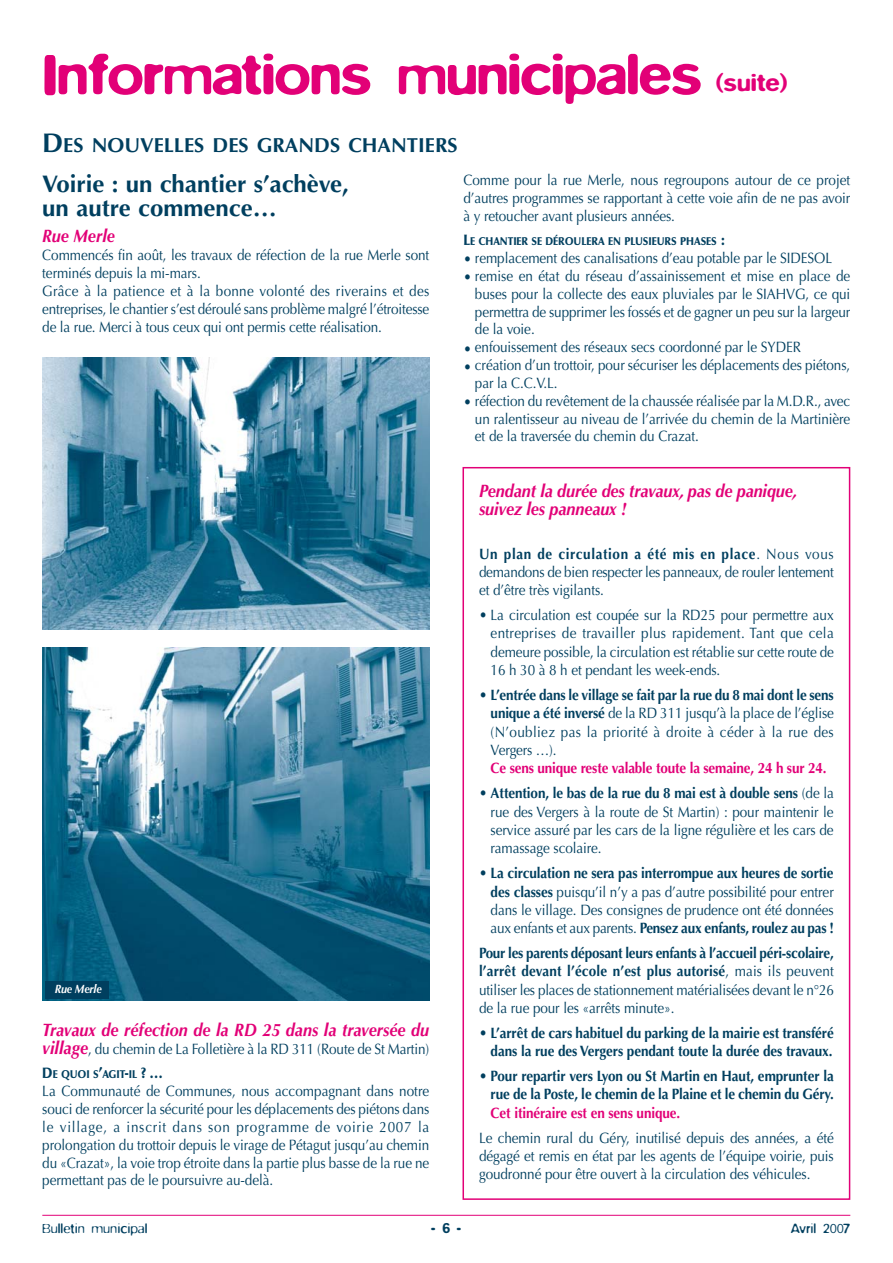
<style>
.page{position:relative;width:893px;height:1263px;background:#fff}
.page>*{position:absolute;margin:0;border:0;box-sizing:border-box;transform-origin:0 0}
.t1{font:500 57px "Blur";letter-spacing:-.02em;color:#e20077;scale:1.08 1}
.t2{font:700 24px/24px "Optima";color:#003f5f}
.t3{font:500 24px "Blur";color:#e20077;scale:1.1 1}
.t4{font:700 20.25px "Optima";color:#003f5f}
.t5{font:italic 700 18px/18.5px "Optima";letter-spacing:-.005em;color:#e20077;scale:.9 1}
.t6{font:15px/18.5px "Optima";letter-spacing:-.005em;color:#003f5f;text-align:justify;scale:.9 1}
.t7{font:700 15px/18.5px "Optima";letter-spacing:-.005em;color:#003f5f;text-align:right;scale:.9 1}
.t8{font:700 15px "Optima";letter-spacing:-.01em;color:#e20077;scale:.9 1}
.t9{font:300 15px "Blur";color:#003f5f}
.t10{font:500 15px "Blur";color:#003f5f}
.t11{font:italic 700 12px "Optima";letter-spacing:-.015em;color:#fff;scale:.9 1}
.t12{font:900 11.25px "Optima";letter-spacing:-.005em;color:#003f5f;scale:.9 1}
.s1{font-size:27px}
.s2{font-weight:700;font-style:italic;font-size:18px;color:#e20077}
.s3{font-size:15px}
.s4{font-weight:700}
</style>
<div class="page">
<hr style="left:42px;top:1215px;width:808px;height:1px;background:#e20077">
<img style="left:42px;top:358px;width:388px;height:272px">
<img style="left:42px;top:648px;width:388px;height:353px">
<div style="left:462px;top:467px;width:388px;height:733px;border:2px solid #e20077"></div>
<div style="left:45px;top:982px;width:63px;height:17px;background:#003f5f"></div>
<h1 class="t1" style="left:42px;top:52px;width:613px">Informations municipales</h1>
<h3 class="t4" style="left:42px;top:137px;width:417px"><span class="s1">D</span>ES NOUVELLES DES GRANDS CHANTIERS</h3>
<h2 class="t3" style="left:716px;top:73px;width:67px">(suite)</h2>
<h2 class="t2" style="left:42px;top:174px;width:308px">Voirie : un chantier s’achève, un autre commence…</h2>
<p class="t5" style="left:42px;top:229px;width:82px">Rue Merle</p>
<p class="t6" style="left:42px;top:248px;width:431px;line-height:17.9px;text-align:left">Commencés fin août, les travaux de réfection de la rue Merle sont terminés depuis la mi-mars.<br>Grâce à la patience et à la bonne volonté des riverains et des entreprises, le chantier s’est déroulé sans problème malgré l’étroitesse de la rue. Merci à tous ceux qui ont permis cette réalisation.</p>
<p class="t11" style="left:55px;top:984px;width:54px">Rue Merle</p>
<p class="t5" style="left:42px;top:1023px;width:431px">Travaux de réfection de la RD 25 dans la traversée du</p>
<p class="t6" style="left:42px;top:1041px;width:431px"><span class="s2">village</span>, du chemin de La Folletière à la RD 311 (Route de St Martin)</p>
<p class="t12" style="left:42px;top:1070px;width:136px"><span class="s3">D</span>E QUOI S<span class="s3">’</span>AGIT<span class="s3">-</span>IL <span class="s3">? …</span></p>
<p class="t6" style="left:42px;top:1084px;width:431px;line-height:17.9px">La Communauté de Communes, nous accompagnant dans notre souci de renforcer la sécurité pour les déplacements des piétons dans le village, a inscrit dans son programme de voirie 2007 la prolongation du trottoir depuis le virage de Pétagut jusqu’au chemin du «Crazat», la voie trop étroite dans la partie plus basse de la rue ne permettant pas de le poursuivre au-delà.</p>
<p class="t6" style="left:463px;top:173px;width:431px;line-height:17.9px">Comme pour la rue Merle, nous regroupons autour de ce projet d’autres programmes se rapportant à cette voie afin de ne pas avoir à y retoucher avant plusieurs années.</p>
<p class="t12" style="left:463px;top:237px;width:293px"><span class="s3">L</span>E CHANTIER SE DÉROULERA EN PLUSIEURS PHASES <span class="s3">:</span></p>
<p class="t6" style="left:463px;top:250px;width:411px">• remplacement des canalisations d’eau potable par le SIDESOL</p>
<p class="t6" style="left:475px;top:268px;width:419px;line-height:17.9px;text-indent:-12px">• remise en état du réseau d’assainissement et mise en place de buses pour la collecte des eaux pluviales par le SIAHVG, ce qui permettra de supprimer les fossés et de gagner un peu sur la largeur de la voie.</p>
<p class="t6" style="left:463px;top:339px;width:377px">• enfouissement des réseaux secs coordonné par le SYDER</p>
<p class="t6" style="left:475px;top:357px;width:418px;line-height:17.9px;text-indent:-12px">• création d’un trottoir, pour sécuriser les déplacements des piétons, par la C.C.V.L.</p>
<p class="t6" style="left:475px;top:393px;width:418px;line-height:17.9px;text-indent:-12px">• réfection du revêtement de la chaussée réalisée par la M.D.R., avec un ralentisseur au niveau de l’arrivée du chemin de la Martinière et de la traversée du chemin du Crazat.</p>
<p class="t5" style="left:479px;top:483px;width:355px">Pendant la durée des travaux, pas de panique, suivez les panneaux !</p>
<p class="t6" style="left:479px;top:546px;width:396px"><span class="s4">Un plan de circulation a été mis en place</span>. Nous vous demandons de bien respecter les panneaux, de rouler lentement et d’être très vigilants.</p>
<p class="t6" style="left:491px;top:607px;width:383px;text-indent:-12px">• La circulation est coupée sur la RD25 pour permettre aux entreprises de travailler plus rapidement. Tant que cela demeure possible, la circulation est rétablie sur cette route de 16 h 30 à 8 h et pendant les week-ends.</p>
<p class="t6" style="left:491px;top:687px;width:383px;text-indent:-12px">• <span class="s4">L’entrée dans le village se fait par la rue du 8 mai dont le sens unique a été inversé</span> de la RD 311 jusqu’à la place de l’église (N’oubliez pas la priorité à droite à céder à la rue des Vergers …).</p>
<p class="t8" style="left:491px;top:762px;width:375px">Ce sens unique reste valable toute la semaine, 24 h sur 24.</p>
<p class="t6" style="left:491px;top:785px;width:383px;text-indent:-12px">• <span class="s4">Attention, le bas de la rue du 8 mai est à double sens</span> (de la rue des Vergers à la route de St Martin) : pour maintenir le service assuré par les cars de la ligne régulière et les cars de ramassage scolaire.</p>
<p class="t6" style="left:491px;top:865px;width:383px;text-indent:-12px">• <span class="s4">La circulation ne sera pas interrompue aux heures de sortie des classes</span> puisqu’il n’y a pas d’autre possibilité pour entrer dans le village. Des consignes de prudence ont été données aux enfants et aux parents. <span class="s4">Pensez aux enfants, roulez au pas !</span></p>
<p class="t6" style="left:479px;top:945px;width:396px"><span class="s4">Pour les parents déposant leurs enfants à l’accueil péri-scolaire, l’arrêt devant l’école n’est plus autorisé</span>, mais ils peuvent utiliser les places de stationnement matérialisées devant le n°26 de la rue pour les «arrêts minute».</p>
<p class="t7" style="left:479px;top:1025px;width:396px">• L’arrêt de cars habituel du parking de la mairie est transféré dans la rue des Vergers pendant toute la durée des travaux.</p>
<p class="t7" style="left:479px;top:1068px;width:396px">• Pour repartir vers Lyon ou St Martin en Haut, emprunter la rue de la Poste, le chemin de la Plaine et le chemin du Géry.</p>
<p class="t8" style="left:491px;top:1107px;width:212px">Cet itinéraire est en sens unique.</p>
<p class="t6" style="left:479px;top:1130px;width:396px">Le chemin rural du Géry, inutilisé depuis des années, a été dégagé et remis en état par les agents de l’équipe voirie, puis goudronné pour être ouvert à la circulation des véhicules.</p>
<p class="t9" style="left:42px;top:1223px;width:107px">Bulletin municipal</p>
<p class="t10" style="left:431px;top:1222px;width:32px">- 6 -</p>
<p class="t9" style="left:790px;top:1223px;width:61px">Avril 2007</p>
</div>
